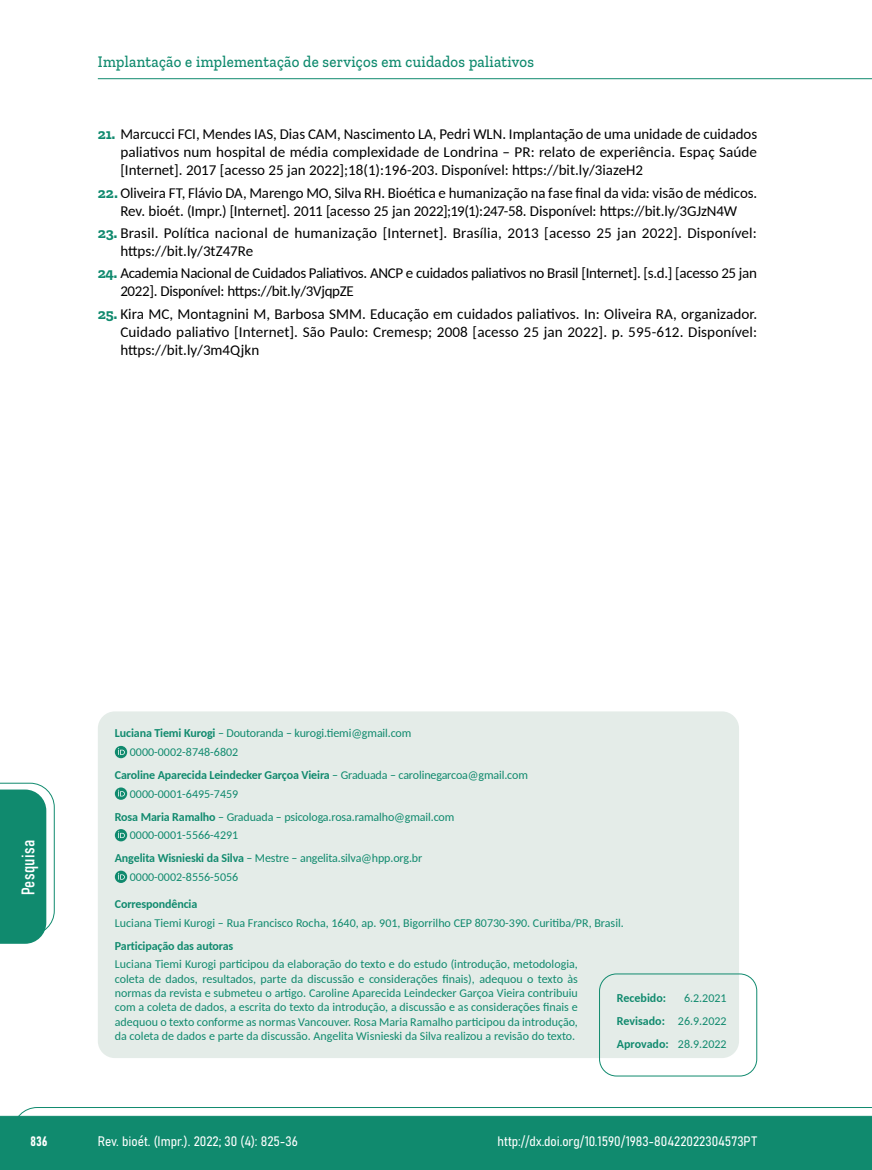
<style>
.page{position:relative;width:872px;height:1170px;background:#fff}
.page>*{position:absolute;margin:0;border:0;box-sizing:border-box;transform-origin:0 0}
.t1{font:18px "Bahnschrift";letter-spacing:.02em;color:#fff}
.t2{font:500 16.5px "Zilla Slab";letter-spacing:.02em;color:#108a6e;scale:.9 1}
.t3{font:15px/18px "Carlito";letter-spacing:-.005em;color:#000;text-align:justify}
.t4{font:13.5px "Bahnschrift";color:#fff}
.t5{font:12px/14.4px "Carlito";color:#108a6e}
.t6{font:700 12px "Carlito";letter-spacing:-.01em;color:#108a6e}
.s1{font-family:"Zilla Slab";font-weight:700;color:#108a6e}
.s2{font-weight:700}
</style>
<div class="page">
<svg style="left:12px;top:1107px;width:860px;height:62px;background:#2e9880"></svg>
<hr style="left:98px;top:78px;width:774px;height:1px;background:#108a6e">
<div style="left:98px;top:711px;width:641px;height:346px;background:#e4ece8;border-radius:17px"></div>
<svg style="left:115px;top:745px;width:12px;height:13px"></svg>
<svg style="left:118px;top:748px;width:7px;height:6px"></svg>
<svg style="left:115px;top:787px;width:12px;height:12px"></svg>
<svg style="left:118px;top:789px;width:7px;height:7px"></svg>
<div style="left:115px;top:829px;width:12px;height:12px;background:#108a6e;border-radius:50%"></div>
<svg style="left:118px;top:831px;width:7px;height:7px"></svg>
<svg style="left:115px;top:870px;width:12px;height:12px"></svg>
<svg style="left:118px;top:872px;width:7px;height:7px"></svg>
<div style="left:599px;top:973px;width:158px;height:103px;border:1px solid #108a6e;border-radius:17px"></div>
<svg style="left:0;top:782px;width:55px;height:161px"></svg>
<h2 class="t2" style="left:98px;top:53px;width:486px">Implantação e implementação de serviços em cuidados paliativos</h2>
<p class="t3" style="left:120px;top:125px;width:638px;text-indent:-22px"><span class="s1">21.</span> Marcucci FCI, Mendes IAS, Dias CAM, Nascimento LA, Pedri WLN. Implantação de uma unidade de cuidados paliativos num hospital de média complexidade de Londrina – PR: relato de experiência. Espaç Saúde [Internet]. 2017 [acesso 25 jan 2022];18(1):196-203. Disponível: https://bit.ly/3iazeH2</p>
<p class="t3" style="left:98px;top:183px;width:661px;text-align:center"><span class="s1">22.</span> Oliveira FT, Flávio DA, Marengo MO, Silva RH. Bioética e humanização na fase final da vida: visão de médicos.<br>Rev. bioét. (Impr.) [Internet]. 2011 [acesso 25 jan 2022];19(1):247-58. Disponível: https://bit.ly/3GJzN4W</p>
<p class="t3" style="left:120px;top:223px;width:638px;text-indent:-22px"><span class="s1">23.</span> Brasil. Política nacional de humanização [Internet]. Brasília, 2013 [acesso 25 jan 2022]. Disponível: https://bit.ly/3tZ47Re</p>
<p class="t3" style="left:120px;top:263px;width:638px;text-indent:-22px"><span class="s1">24.</span> Academia Nacional de Cuidados Paliativos. ANCP e cuidados paliativos no Brasil [Internet]. [s.d.] [acesso 25 jan<br>2022]. Disponível: https://bit.ly/3VjqpZE</p>
<p class="t3" style="left:120px;top:304px;width:638px;text-indent:-22px"><span class="s1">25.</span> Kira MC, Montagnini M, Barbosa SMM. Educação em cuidados paliativos. In: Oliveira RA, organizador.<br>Cuidado paliativo [Internet]. São Paulo: Cremesp; 2008 [acesso 25 jan 2022]. p. 595-612. Disponível: https://bit.ly/3m4Qjkn</p>
<h1 class="t1" style="left:15px;top:895px;width:57px;rotate:-90deg">Pesquisa</h1>
<p class="t5" style="left:130px;top:723px;width:283px;line-height:18.6px;text-indent:-15px"><span class="s2">Luciana Tiemi Kurogi</span> – Doutoranda – kurogi.tiemi@gmail.com<br>0000-0002-8748-6802</p>
<p class="t5" style="left:130px;top:765px;width:399px;line-height:18.6px;text-indent:-15px"><span class="s2">Caroline Aparecida Leindecker Garçoa Vieira</span> – Graduada – carolinegarcoa@gmail.com<br>0000-0001-6495-7459</p>
<p class="t5" style="left:130px;top:806px;width:326px;line-height:18.6px;text-indent:-15px"><span class="s2">Rosa Maria Ramalho</span> – Graduada – psicologa.rosa.ramalho@gmail.com<br>0000-0001-5566-4291</p>
<p class="t5" style="left:130px;top:848px;width:294px;line-height:18.6px;text-indent:-15px"><span class="s2">Angelita Wisnieski da Silva</span> – Mestre – angelita.silva@hpp.org.br<br>0000-0002-8556-5056</p>
<p class="t6" style="left:115px;top:895px;width:84px">Correspondência</p>
<p class="t5" style="left:115px;top:914px;width:510px">Luciana Tiemi Kurogi – Rua Francisco Rocha, 1640, ap. 901, Bigorrilho CEP 80730-390. Curitiba/PR, Brasil.</p>
<p class="t6" style="left:115px;top:937px;width:120px">Participação das autoras</p>
<p class="t5" style="left:115px;top:956px;width:464px;text-align:justify">Luciana Tiemi Kurogi participou da elaboração do texto e do estudo (introdução, metodologia, coleta de dados, resultados, parte da discussão e considerações finais), adequou o texto às normas da revista e submeteu o artigo. Caroline Aparecida Leindecker Garçoa Vieira contribuiu com a coleta de dados, a escrita do texto da introdução, a discussão e as considerações finais e adequou o texto conforme as normas Vancouver. Rosa Maria Ramalho participou da introdução, da coleta de dados e parte da discussão. Angelita Wisnieski da Silva realizou a revisão do texto.</p>
<p class="t6" style="left:617px;top:989px;width:51px">Recebido:</p>
<p class="t5" style="left:617px;top:985px;width:111px;line-height:23px;text-align:justify;text-indent:67px">6.2.2021<br><span class="s2">Revisado:</span> 26.9.2022<br><span class="s2">Aprovado:</span> 28.9.2022</p>
<p class="t4" style="left:31px;top:1130px;width:18px">836</p>
<p class="t4" style="left:98px;top:1131px;width:202px">Rev. bioét. (Impr.). 2022; 30 (4): 825-36</p>
<p class="t4" style="left:497px;top:1131px;width:261px">http://dx.doi.org/10.1590/1983-80422022304573PT</p>
</div>
